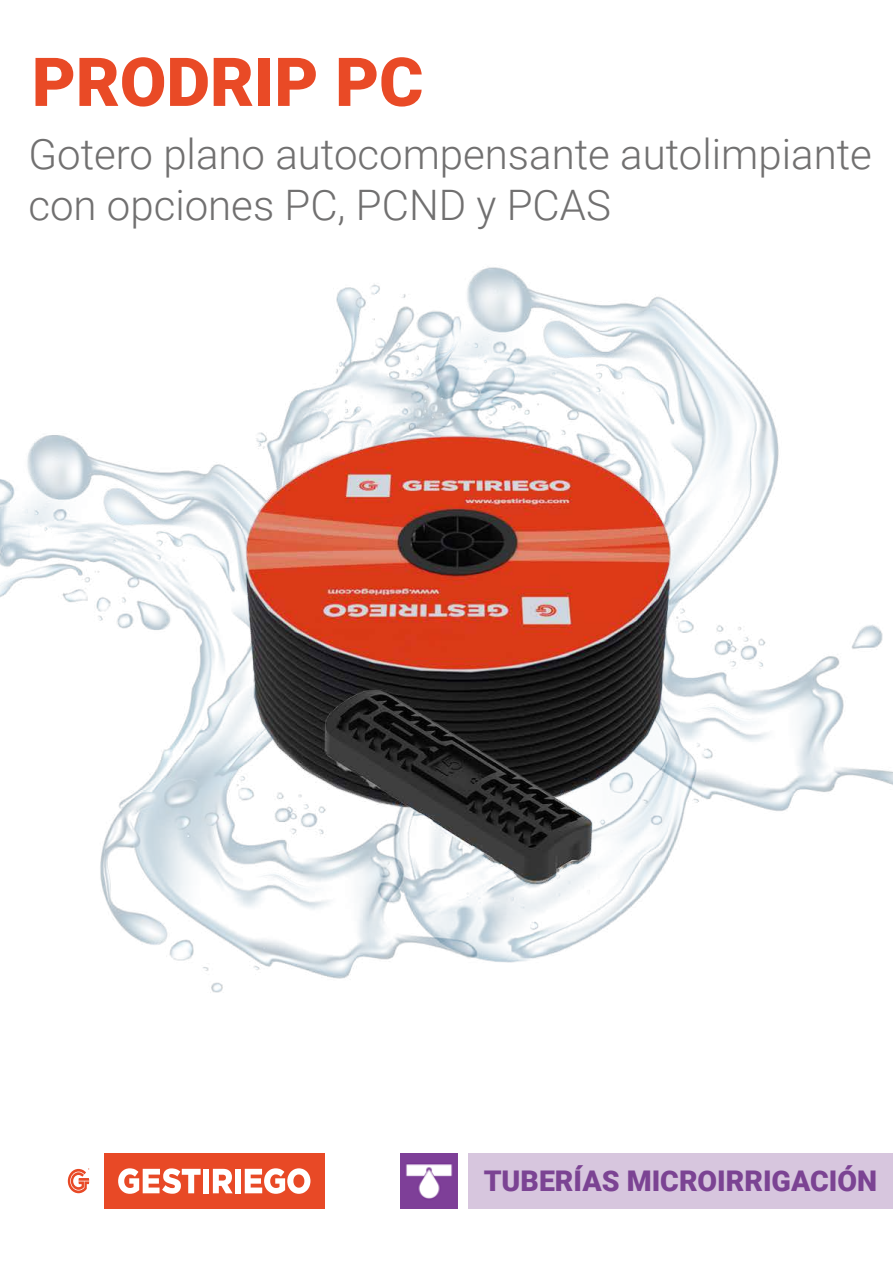
<style>
.page{position:relative;width:893px;height:1263px;background:#fff}
.page>*{position:absolute;margin:0;border:0;box-sizing:border-box;transform-origin:0 0}
.t1{font:900 67.5px "Roboto";color:#e94a26}
.t2{font:300 42px/50.4px "Roboto";color:#717070}
.t3{font:900 28.5px "Roboto";color:#7b4393}
</style>
<div class="page">
<img style="left:0;top:267px;width:893px;height:726px">
<div style="left:469px;top:1153px;width:424px;height:56px;background:#d7c6de"></div>
<div style="left:103px;top:1153px;width:221px;height:56px;background:#e84926"></div>
<svg style="left:118px;top:1168px;width:83px;height:26px"></svg>
<div style="left:203px;top:1169px;width:6px;height:24px;background:#fff"></div>
<svg style="left:213px;top:1169px;width:20px;height:24px"></svg>
<div style="left:235px;top:1169px;width:6px;height:24px;background:#fff"></div>
<svg style="left:245px;top:1168px;width:65px;height:26px"></svg>
<svg style="left:68px;top:1168px;width:21px;height:25px"></svg>
<img style="left:401px;top:1153px;width:56px;height:56px">
<h1 class="t1" style="left:32px;top:35px;width:393px">PRODRIP PC</h1>
<p class="t2" style="left:28px;top:128px;width:845px">Gotero plano autocompensante autolimpiante con opciones PC, PCND y PCAS</p>
<p class="t3" style="left:484px;top:1160px;width:395px">TUBERÍAS MICROIRRIGACIÓN</p>
</div>
